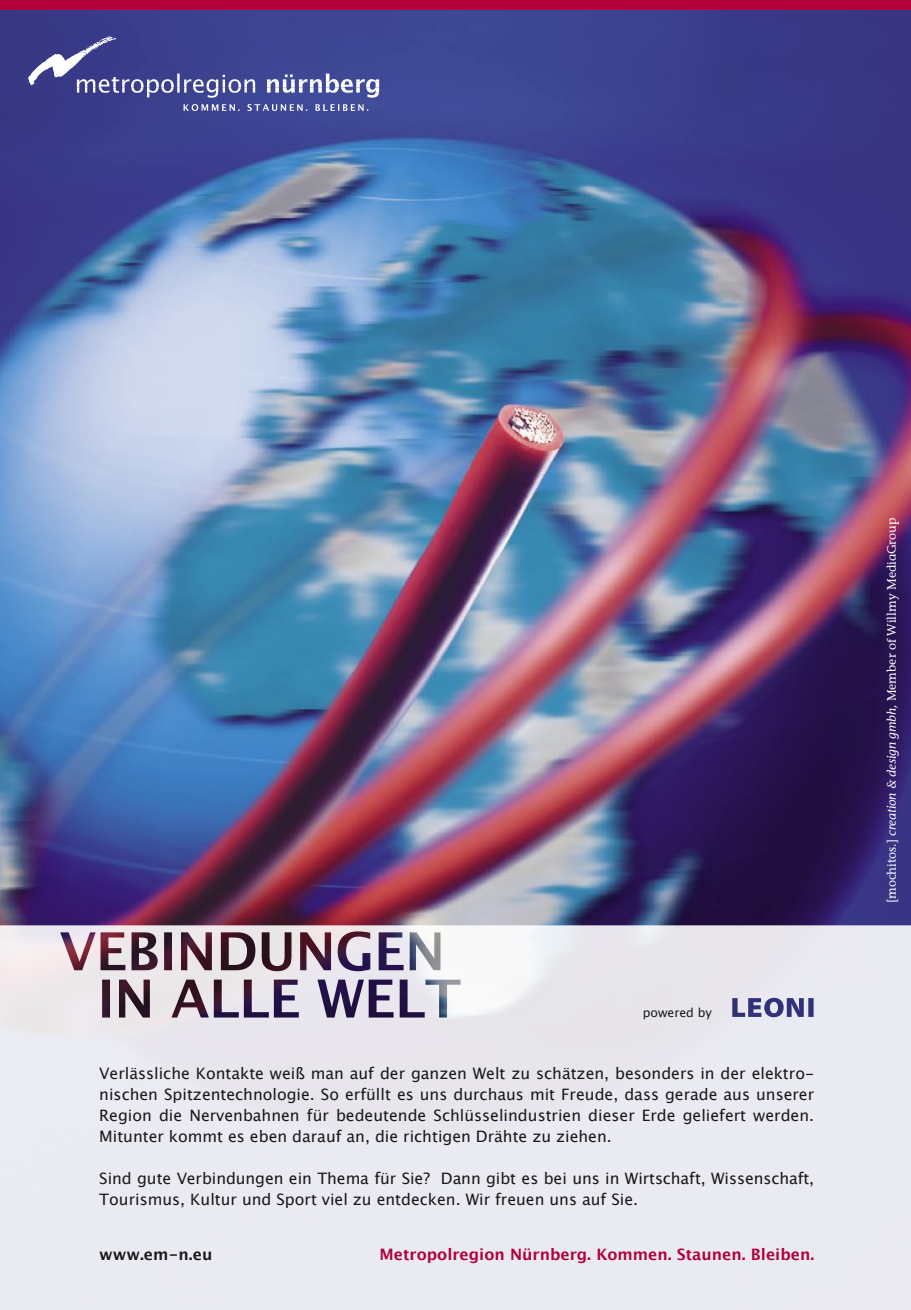
<style>
.page{position:relative;width:911px;height:1310px;background:#fff}
.page>*{position:absolute;margin:0;border:0;box-sizing:border-box;transform-origin:0 0}
.t1{font:15.75px/21px "Lucida Grande";color:#191919;text-align:justify}
.t2{font:700 15.75px "Lucida Grande";color:#b1003a}
.t3{font:700 15.75px "Lucida Grande";color:#191919}
.t4{font:12.25px "Stone Informal";color:#fff}
.t5{font:12.25px "Lucida Grande";color:#191919}
.s1{font-style:italic}
</style>
<div class="page">
<img style="left:0;top:10px;width:910px;height:915px">
<svg style="left:0;top:925px;width:910px;height:385px;background:#e3e2e9"></svg>
<div style="left:0;top:0;width:910px;height:10px;background:#b1003a"></div>
<svg style="left:183px;top:104px;width:185px;height:7px"></svg>
<svg style="left:28px;top:36px;width:351px;height:62px;background:#52579b"></svg>
<svg style="left:732px;top:998px;width:81px;height:19px;background:#7f80ac"></svg>
<p class="t5" style="left:642px;top:1006px;width:71px">powered by</p>
<p class="t1" style="left:99px;top:1063px;width:716px">Verlässliche Kontakte weiß man auf der ganzen Welt zu schätzen, besonders in der elektro&shy;nischen Spitzentechnologie. So erfüllt es uns durchaus mit Freude, dass gerade aus unserer Region die Nervenbahnen für bedeutende Schlüsselindustrien dieser Erde geliefert werden.<br>Mitunter kommt es eben darauf an, die richtigen Drähte zu ziehen.</p>
<p class="t1" style="left:99px;top:1168px;width:716px">Sind gute Verbindungen ein Thema für Sie? Dann gibt es bei uns in Wirtschaft, Wissenschaft,<br>Tourismus, Kultur und Sport viel zu entdecken. Wir freuen uns auf Sie.</p>
<p class="t3" style="left:99px;top:1245px;width:115px">www.em-n.eu</p>
<p class="t2" style="left:379px;top:1245px;width:436px">Metropolregion Nürnberg. Kommen. Staunen. Bleiben.</p>
<p class="t4" style="left:883px;top:903px;width:387px;rotate:-90deg">[mochitos.] <span class="s1">creation &amp; design gmbh,</span> Member of Willmy MediaGroup</p>
</div>
